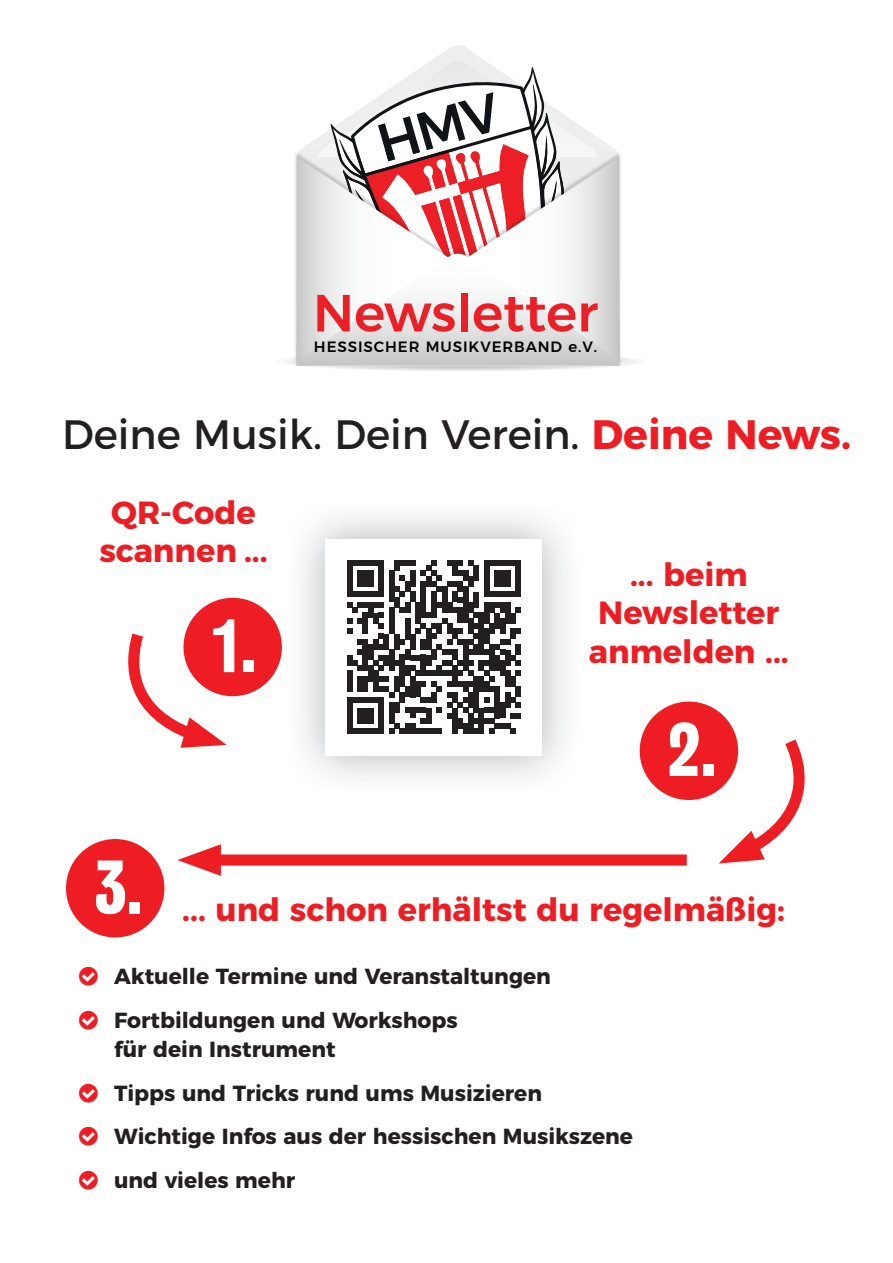
<style>
.page{position:relative;width:893px;height:1263px;background:#fff}
.page>*{position:absolute;margin:0;border:0;box-sizing:border-box;transform-origin:0 0}
.t1{font:68.85px "Bureau Grotesque Three Seven";color:#fff}
.t2{font:500 52.2px "Montserrat";color:#eb1f25}
.t3{font:40.95px "Montserrat";color:#231f20}
.t4{font:700 31.95px/38.4px "Montserrat";color:#ee1d23;text-align:center}
.t5{font:700 21.75px/43.7px "Montserrat";color:#231f20}
.t6{font:500 15px "Montserrat";letter-spacing:.06em;color:#000001}
.s1{font-weight:700;color:#ee1d23}
</style>
<div class="page">
<img style="left:295px;top:153px;width:2px;height:203px">
<img style="left:620px;top:155px;width:1px;height:201px">
<img style="left:293px;top:356px;width:330px;height:10px">
<svg style="left:297px;top:45px;width:322px;height:320px"></svg>
<svg style="left:347px;top:560px;width:174px;height:174px"></svg>
<svg style="left:719px;top:727px;width:86px;height:137px"></svg>
<div style="left:183px;top:598px;width:99px;height:98px;background:#ee1d23;border-radius:50%"></div>
<div style="left:640px;top:702px;width:98px;height:98px;background:#ee1d23;border-radius:50%"></div>
<svg style="left:128px;top:621px;width:99px;height:127px"></svg>
<div style="left:66px;top:839px;width:98px;height:98px;background:#ee1d23;border-radius:50%"></div>
<div style="left:203px;top:854px;width:484px;height:12px;background:#ee1d23"></div>
<svg style="left:177px;top:844px;width:44px;height:32px"></svg>
<h2 class="t2" style="left:313px;top:271px;width:287px">Newsletter</h2>
<p class="t6" style="left:314px;top:334px;width:285px">HESSISCHER MUSIKVERBAND e.V.</p>
<h3 class="t3" style="left:62px;top:402px;width:791px">Deine Musik. Dein Verein. <span class="s1">Deine News.</span></h3>
<h3 class="t4" style="left:99px;top:491px;width:170px">QR-Code scannen ...</h3>
<h1 class="t1" style="left:212px;top:606px;width:46px">1.</h1>
<h3 class="t4" style="left:598px;top:553px;width:183px">... beim<br>Newsletter</h3>
<h3 class="t4" style="left:589px;top:630px;width:201px">anmelden ...</h3>
<h1 class="t1" style="left:668px;top:710px;width:50px">2.</h1>
<h1 class="t1" style="left:94px;top:847px;width:49px">3.</h1>
<h3 class="t4" style="left:182px;top:888px;width:604px">... und schon erhältst du regelmäßig:</h3>
<p class="t5" style="left:114px;top:953px;width:438px">Aktuelle Termine und Veranstaltungen<br>Fortbildungen und Workshops</p>
<p class="t5" style="left:114px;top:1026px;width:520px">für dein Instrument<br>Tipps und Tricks rund ums Musizieren<br>Wichtige Infos aus der hessischen Musikszene und vieles mehr</p>
</div>
